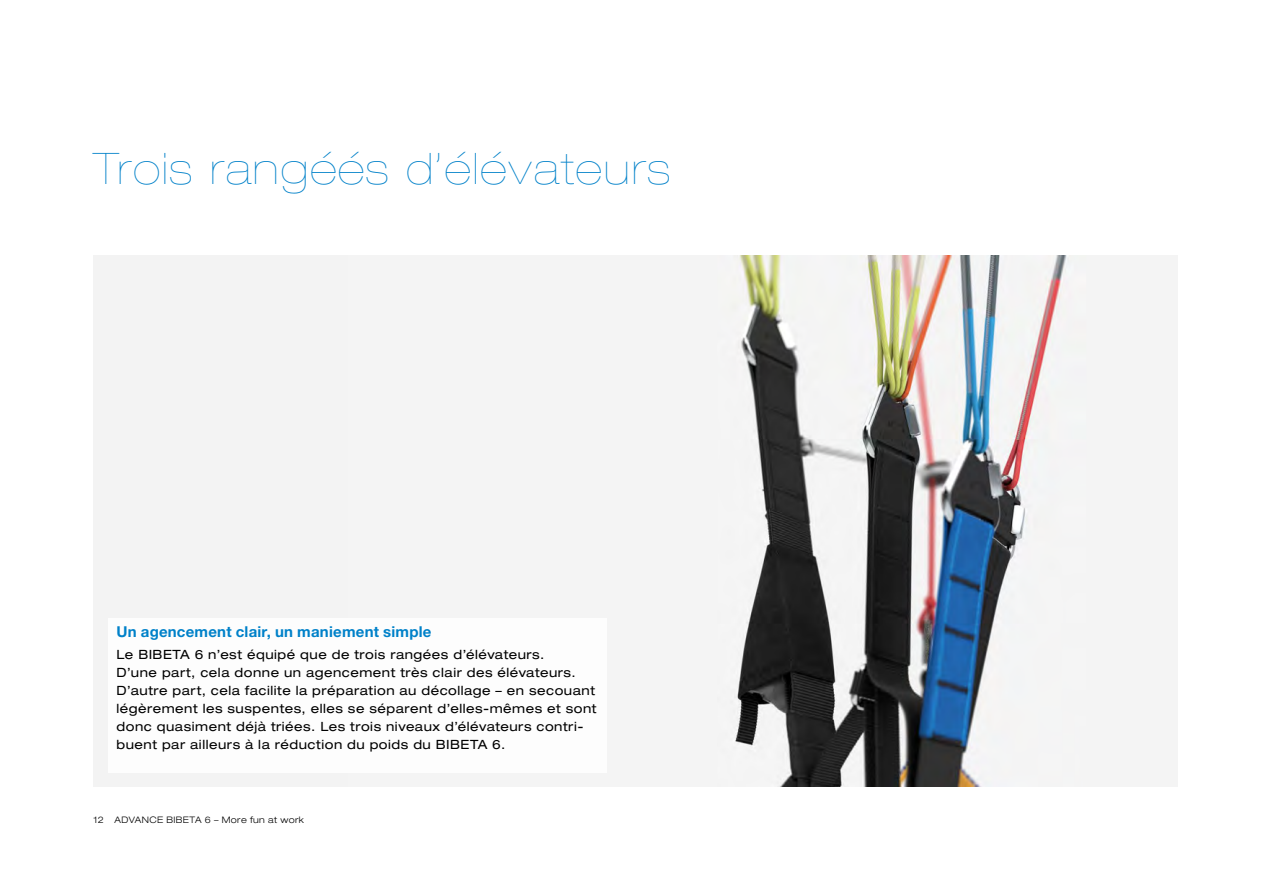
<style>
.page{position:relative;width:1263px;height:893px;background:#fff}
.page>*{position:absolute;margin:0;border:0;box-sizing:border-box;transform-origin:0 0}
.head_1_DE{font:200 expanded 43.5px "Helvetica Neue LT Pro";letter-spacing:.05em;color:#0081c9}
.head_2__auch_tabelle{font:700 15px "Helvetica Neue LT Pro";letter-spacing:.015em;color:#0081c9}
.text_1_legende_bild{font:expanded 12.75px/18px "Helvetica Neue LT Pro";letter-spacing:.04em;color:#000}
.t1{font:300 expanded 9px "Helvetica Neue LT Pro";letter-spacing:.04em;color:#000}
</style>
<div class="page">
<div style="left:94px;top:255px;width:1084px;height:532px;background:#f3f3f3"></div>
<img style="left:735px;top:255px;width:332px;height:532px">
<div style="left:108px;top:618px;width:499px;height:154px;background:#fff"></div>
<p class="head_1_DE" style="left:94px;top:143px;width:577px">Trois rangéés d’élévateurs</p>
<p class="head_2__auch_tabelle" style="left:117px;top:622px;width:316px">Un agencement clair, un maniement simple</p>
<p class="text_1_legende_bild" style="left:117px;top:646px;width:482px">Le BIBETA 6 n’est équipé que de trois rangées d’élévateurs.<br>D’une part, cela donne un agencement très clair des élévateurs.<br>D’autre part, cela facilite la préparation au décollage – en secouant légèrement les suspentes, elles se séparent d’elles-mêmes et sont donc quasiment déjà triées. Les trois niveaux d’élévateurs contri&shy;buent par ailleurs à la réduction du poids du BIBETA 6.</p>
<p class="t1" style="left:94px;top:814px;width:212px">12 ADVANCE BIBETA 6 – More fun at work</p>
</div>
